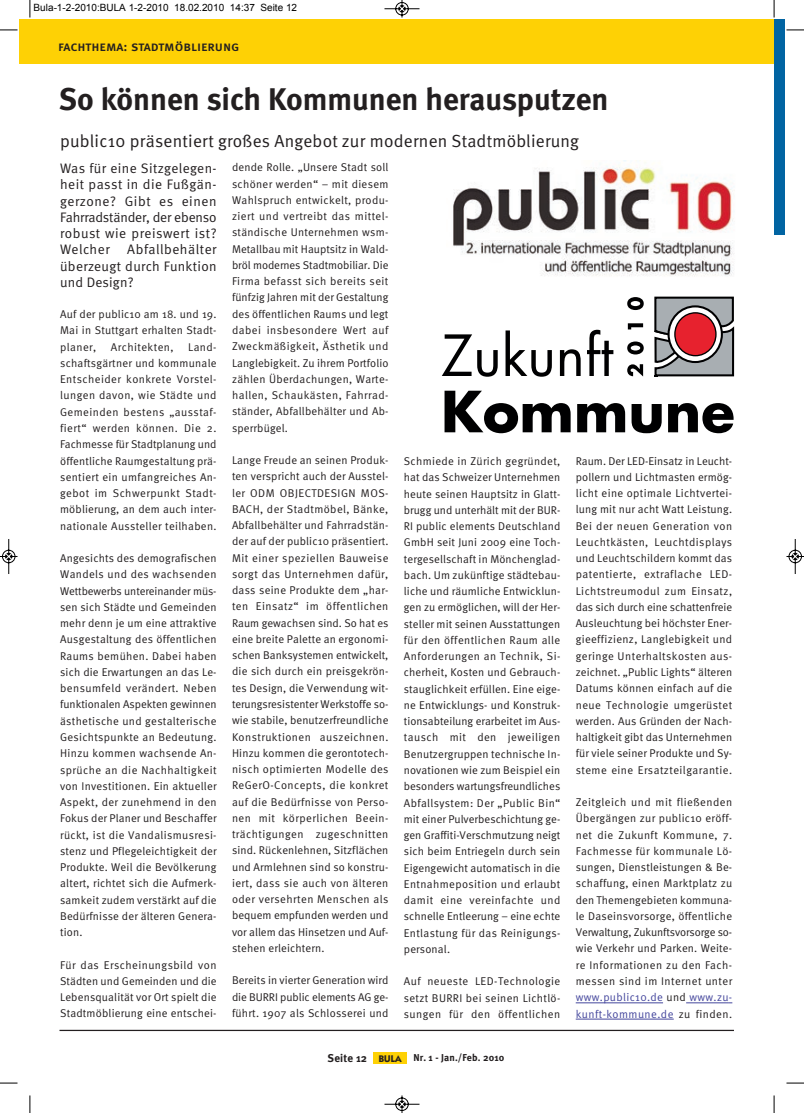
<style>
.page{position:relative;width:804px;height:1113px;background:#fff}
.page>*{position:absolute;margin:0;border:0;box-sizing:border-box;transform-origin:0 0}
.t1{font:700 31.25px "Meta";color:#231f20}
.t2{font:17.5px "Meta Normal";letter-spacing:.015em;color:#231f20}
.t3{font:13.75px/16.2px "Meta Normal";letter-spacing:.025em;color:#231f20;text-align:justify}
.t4{font:13.75px "Meta Medium Caps";letter-spacing:-.005em;color:#231f20}
.t5{font:11.25px/16.2px "Meta Normal";letter-spacing:.015em;color:#231f20;text-align:justify}
.t6{font:11.25px "Meta Normal";letter-spacing:.04em;color:#231f20}
.t7{font:700 11.25px "Meta";letter-spacing:.015em;color:#231f20}
.t8{font:10px "Arial";color:#000}
.t9{font:700 10px "Meta";letter-spacing:.015em;color:#231f20}
.s1{color:#45479d}
</style>
<div class="page">
<div style="left:19px;top:19px;width:755px;height:45px;background:#fed105"></div>
<div style="left:774px;top:19px;width:11px;height:215px;background:#0164a2"></div>
<div style="left:373px;top:1052px;width:34px;height:11px;background:#fed105"></div>
<hr style="left:576px;top:1002px;width:87px;height:1px;background:#45479d">
<hr style="left:686px;top:1002px;width:43px;height:1px;background:#45479d">
<hr style="left:576px;top:1018px;width:98px;height:1px;background:#45479d">
<img style="left:453px;top:160px;width:281px;height:117px">
<svg style="left:442px;top:334px;width:56px;height:42px"></svg>
<svg style="left:505px;top:330px;width:47px;height:46px"></svg>
<svg style="left:560px;top:349px;width:21px;height:27px"></svg>
<svg style="left:587px;top:330px;width:26px;height:46px"></svg>
<svg style="left:444px;top:390px;width:127px;height:43px"></svg>
<svg style="left:577px;top:403px;width:48px;height:29px"></svg>
<svg style="left:631px;top:404px;width:31px;height:29px"></svg>
<svg style="left:668px;top:403px;width:66px;height:30px"></svg>
<svg style="left:654px;top:296px;width:80px;height:81px"></svg>
<svg style="left:627px;top:364px;width:16px;height:12px"></svg>
<svg style="left:627px;top:341px;width:17px;height:13px"></svg>
<svg style="left:628px;top:323px;width:15px;height:6px"></svg>
<svg style="left:627px;top:297px;width:17px;height:13px"></svg>
<hr style="left:59px;top:1029px;width:675px;height:1px;background:#231f20">
<svg style="left:30px;top:0;width:1px;height:18px"></svg>
<svg style="left:0;top:30px;width:18px;height:1px"></svg>
<svg style="left:774px;top:0;width:1px;height:18px"></svg>
<svg style="left:786px;top:30px;width:18px;height:1px"></svg>
<svg style="left:30px;top:1095px;width:1px;height:17px"></svg>
<svg style="left:0;top:1082px;width:18px;height:1px"></svg>
<svg style="left:774px;top:1095px;width:1px;height:17px"></svg>
<svg style="left:786px;top:1082px;width:18px;height:1px"></svg>
<svg style="left:384px;top:0;width:36px;height:18px"></svg>
<svg style="left:384px;top:1095px;width:36px;height:17px"></svg>
<svg style="left:0;top:539px;width:18px;height:35px"></svg>
<svg style="left:786px;top:539px;width:18px;height:35px"></svg>
<p class="t8" style="left:34px;top:2px;width:265px">Bula-1-2-2010:BULA 1-2-2010 18.02.2010 14:37 Seite 12</p>
<p class="t4" style="left:58px;top:42px;width:183px">fachthema: stadtmöblierung</p>
<h1 class="t1" style="left:59px;top:81px;width:551px">So können sich Kommunen herausputzen</h1>
<h2 class="t2" style="left:60px;top:135px;width:520px">public10 präsentiert großes Angebot zur modernen Stadtmöblierung</h2>
<p class="t3" style="left:60px;top:161px;width:158px">Was für eine Sitzgelegen&shy;heit passt in die Fußgän&shy;gerzone? Gibt es einen Fahrradständer, der ebenso robust wie preiswert ist?<br>Welcher</p>
<p class="t3" style="left:60px;top:243px;width:158px;text-indent:67px">Abfallbehälter überzeugt durch Funktion und Design?</p>
<p class="t5" style="left:60px;top:307px;width:158px">Auf der public10 am 18. und 19.<br>Mai in Stuttgart erhalten Stadt&shy;planer,</p>
<p class="t6" style="left:111px;top:343px;width:64px">Architekten,</p>
<p class="t5" style="left:60px;top:340px;width:158px;text-indent:128px">Land&shy;schaftsgärtner und kommunale Entscheider konkrete Vorstel&shy;lungen davon, wie Städte und Gemeinden bestens „ausstaf&shy;fiert“ werden können. Die 2.<br>Fachmesse für Stadtplanung und öffentliche Raumgestaltung prä&shy;sentiert ein umfangreiches An&shy;gebot im Schwerpunkt Stadt&shy;möblierung, an dem auch inter&shy;nationale Aussteller teilhaben.</p>
<p class="t5" style="left:60px;top:551px;width:158px">Angesichts des demografischen Wandels und des wachsenden Wettbewerbs untereinander müs&shy;sen sich Städte und Gemeinden mehr denn je um eine attraktive Ausgestaltung des öffentlichen Raums bemühen. Dabei haben sich die Erwartungen an das Le&shy;bensumfeld verändert. Neben funktionalen Aspekten gewinnen ästhetische und gestalterische Gesichtspunkte an Bedeutung.<br>Hinzu kommen wachsende An&shy;sprüche an die Nachhaltigkeit von Investitionen. Ein aktueller Aspekt, der zunehmend in den Fokus der Planer und Beschaffer rückt, ist die Vandalismusresi&shy;stenz und Pflegeleichtigkeit der Produkte. Weil die Bevölkerung altert, richtet sich die Aufmerk&shy;samkeit zudem verstärkt auf die Bedürfnisse der älteren Genera&shy;tion.</p>
<p class="t5" style="left:60px;top:957px;width:158px">Für das Erscheinungsbild von Städten und Gemeinden und die Lebensqualität vor Ort spielt die Stadtmöblierung eine entschei-</p>
<p class="t5" style="left:232px;top:160px;width:158px">dende Rolle. „Unsere Stadt soll schöner werden“ – mit diesem Wahlspruch entwickelt, produ&shy;ziert und vertreibt das mittel&shy;ständische Unternehmen wsm-Metallbau mit Hauptsitz in Wald&shy;bröl modernes Stadtmobiliar. Die Firma befasst sich bereits seit fünfzig Jahren mit der Gestaltung des öffentlichen Raums und legt dabei insbesondere Wert auf Zweckmäßigkeit, Ästhetik und Langlebigkeit. Zu ihrem Portfolio zählen Überdachungen, Warte&shy;hallen, Schaukästen, Fahrrad&shy;ständer, Abfallbehälter und Ab&shy;sperrbügel.</p>
<p class="t5" style="left:232px;top:453px;width:158px">Lange Freude an seinen Produk&shy;ten verspricht auch der Ausstel&shy;ler ODM OBJECTDESIGN MOS-BACH, der Stadtmöbel, Bänke, Abfallbehälter und Fahrradstän&shy;der auf der public10 präsentiert.<br>Mit einer speziellen Bauweise sorgt das Unternehmen dafür, dass seine Produkte dem „har&shy;ten Einsatz“ im öffentlichen Raum gewachsen sind. So hat es eine breite Palette an ergonomi&shy;schen Banksystemen entwickelt, die sich durch ein preisgekrön&shy;tes Design, die Verwendung wit&shy;terungsresistenter Werkstoffe so&shy;wie stabile, benutzerfreundliche Konstruktionen auszeichnen.<br>Hinzu kommen die gerontotech&shy;nisch optimierten Modelle des ReGerO-Concepts, die konkret auf die Bedürfnisse von Perso&shy;nen mit körperlichen Beein&shy;trächtigungen zugeschnitten sind. Rückenlehnen, Sitzflächen und Armlehnen sind so konstru&shy;iert, dass sie auch von älteren oder versehrten Menschen als bequem empfunden werden und vor allem das Hinsetzen und Auf&shy;stehen erleichtern.</p>
<p class="t5" style="left:232px;top:973px;width:158px">Bereits in vierter Generation wird die BURRI public elements AG ge&shy;führt. 1907 als Schlosserei und</p>
<p class="t5" style="left:404px;top:454px;width:158px">Schmiede in Zürich gegründet, hat das Schweizer Unternehmen heute seinen Hauptsitz in Glatt&shy;brugg und unterhält mit der BUR-RI public elements Deutschland GmbH seit Juni 2009 eine Toch&shy;tergesellschaft in Mönchenglad&shy;bach. Um zukünftige städtebau&shy;liche und räumliche Entwicklun&shy;gen zu ermöglichen, will der Her&shy;steller mit seinen Ausstattungen für den öffentlichen Raum alle Anforderungen an Technik, Si&shy;cherheit, Kosten und Gebrauch&shy;stauglichkeit erfüllen. Eine eige&shy;ne Entwicklungs- und Konstruk&shy;tionsabteilung erarbeitet im Aus&shy;tausch mit den jeweiligen Benutzergruppen technische In&shy;novationen wie zum Beispiel ein besonders wartungsfreundliches Abfallsystem: Der „Public Bin“ mit einer Pulverbeschichtung ge&shy;gen Graffiti-Verschmutzung neigt sich beim Entriegeln durch sein Eigengewicht automatisch in die Entnahmeposition und erlaubt damit eine vereinfachte und schnelle Entleerung – eine echte Entlastung für das Reinigungs&shy;personal.</p>
<p class="t5" style="left:404px;top:974px;width:158px">Auf neueste LED-Technologie setzt BURRI bei seinen Lichtlö&shy;sungen für den öffentlichen</p>
<p class="t7" style="left:328px;top:1051px;width:41px">Seite 12</p>
<p class="t9" style="left:379px;top:1051px;width:127px"><sub>BULA</sub> Nr. 1 - Jan./Feb. 2010</p>
<p class="t5" style="left:576px;top:453px;width:158px">Raum. Der LED-Einsatz in Leucht&shy;pollern und Lichtmasten ermög&shy;licht eine optimale Lichtvertei&shy;lung mit nur acht Watt Leistung.<br>Bei der neuen Generation von Leuchtkästen, Leuchtdisplays und Leuchtschildern kommt das patentierte, extraflache LED-Lichtstreumodul zum Einsatz, das sich durch eine schattenfreie Ausleuchtung bei höchster Ener&shy;gieeffizienz, Langlebigkeit und geringe Unterhaltskosten aus&shy;zeichnet. „Public Lights“ älteren Datums können einfach auf die neue Technologie umgerüstet werden. Aus Gründen der Nach&shy;haltigkeit gibt das Unternehmen für viele seiner Produkte und Sy&shy;steme eine Ersatzteilgarantie.</p>
<p class="t5" style="left:576px;top:795px;width:158px">Zeitgleich und mit fließenden Übergängen zur public10 eröff&shy;net die Zukunft Kommune, 7.<br>Fachmesse für kommunale Lö&shy;sungen, Dienstleistungen &amp; Be&shy;schaffung, einen Marktplatz zu den Themengebieten kommuna&shy;le Daseinsvorsorge, öffentliche Verwaltung, Zukunftsvorsorge so&shy;wie Verkehr und Parken. Weite&shy;re Informationen zu den Fach&shy;messen sind im Internet unter <span class="s1">www.public10.de</span> und <span class="s1">www.zu&shy;kunft-kommune.de</span> zu finden.</p>
</div>
